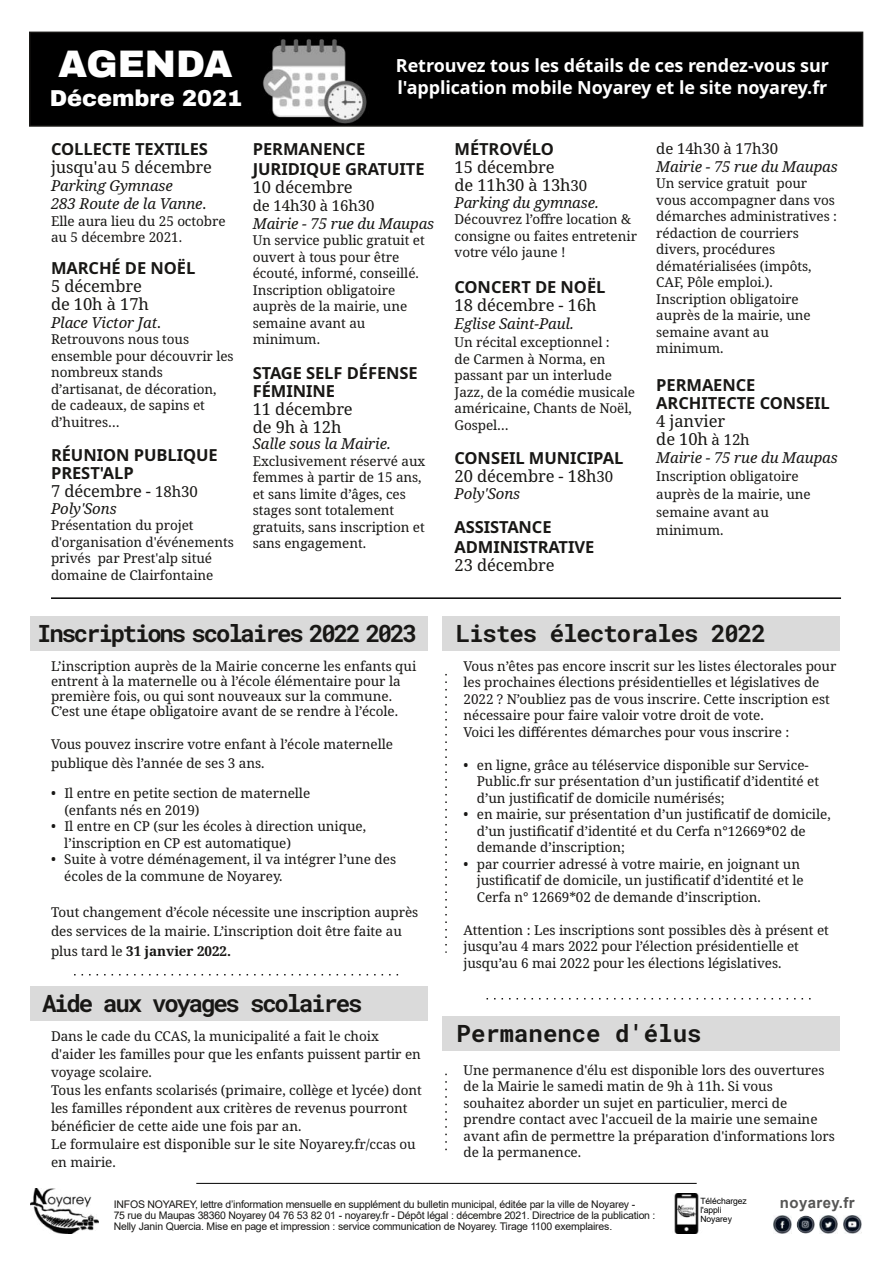
<style>
.page{position:relative;width:893px;height:1263px;background:#fff}
.page>*{position:absolute;margin:0;border:0;box-sizing:border-box;transform-origin:0 0}
.t1{font:900 37.5px "Archivo";color:#fff}
.t2{font:700 24px "Roboto Mono";letter-spacing:-.09em;color:#181715}
.t3{font:700 24px "Roboto Mono";letter-spacing:-.04em;color:#181715}
.t4{font:700 24px "Roboto Mono";color:#181715}
.t5{font:900 22.5px "Archivo";color:#fff}
.t6{font:700 18px/22.5px "Noto Sans";letter-spacing:-.005em;color:#fff}
.t7{font:700 16.5px/18px "Noto Sans";letter-spacing:-.005em;color:#181715}
.t8{font:16.5px/18px "Noto Serif";letter-spacing:-.005em;color:#181715}
.t9{font:italic 15px/18px "Noto Serif";letter-spacing:-.01em;color:#181715}
.t10{font:15px "Noto Serif";letter-spacing:-.01em;color:#181715}
.t11{font:700 15px "Arial";letter-spacing:.025em;color:#565655}
.t12{font:13.5px/16.5px "Noto Serif";letter-spacing:-.005em;color:#181715}
.t13{font:10.5px/11.2px "Arial";letter-spacing:-.02em;color:#181715}
.t14{font:8.55px/8.9px "Arial";letter-spacing:-.01em;color:#000}
.s1{font-style:normal}
.s2{font-size:15px}
.s3{font-weight:700}
</style>
<div class="page">
<img style="left:31px;top:1189px;width:67px;height:45px">
<img style="left:820px;top:1216px;width:18px;height:18px">
<img style="left:797px;top:1216px;width:18px;height:18px;border-radius:50%">
<img style="left:773px;top:1216px;width:18px;height:18px">
<img style="left:843px;top:1216px;width:18px;height:18px">
<img style="left:674px;top:1193px;width:25px;height:40px">
<hr style="left:196px;top:1183px;width:501px;height:1px;background:#000">
<div style="left:30px;top:32px;width:832px;height:94px;background:#000"></div>
<div style="left:29px;top:32px;width:834px;height:95px;border:2px solid #181715"></div>
<img style="left:231px;top:31px;width:159px;height:96px">
<hr style="left:51px;top:597px;width:790px;height:2px;background:#000">
<div style="left:30px;top:617px;width:397px;height:34px;background:#dadada"></div>
<svg style="left:74px;top:974px;width:325px;height:1px"></svg>
<div style="left:30px;top:986px;width:397px;height:35px;background:#dadada"></div>
<svg style="left:445px;top:1074px;width:2px;height:77px"></svg>
<div style="left:442px;top:1016px;width:398px;height:35px;background:#dadada"></div>
<svg style="left:445px;top:674px;width:2px;height:279px"></svg>
<div style="left:442px;top:617px;width:398px;height:34px;background:#dadada"></div>
<svg style="left:487px;top:998px;width:324px;height:1px"></svg>
<h1 class="t1" style="left:58px;top:42px;width:176px">AGENDA</h1>
<h3 class="t6" style="left:396px;top:54px;width:434px">Retrouvez tous les détails de ces rendez-vous sur l'application mobile Noyarey et le site noyarey.fr</h3>
<h3 class="t5" style="left:50px;top:85px;width:194px">Décembre 2021</h3>
<p class="t7" style="left:51px;top:141px;width:158px">COLLECTE TEXTILES</p>
<p class="t8" style="left:51px;top:159px;width:163px">jusqu'au 5 décembre</p>
<p class="t9" style="left:51px;top:177px;width:157px">Parking Gymnase<br>283 Route de la Vanne<span class="s1">.</span></p>
<p class="t12" style="left:51px;top:213px;width:176px">Elle aura lieu du 25 octobre au 5 décembre 2021.</p>
<p class="t7" style="left:51px;top:259px;width:146px">MARCHÉ DE NOËL</p>
<p class="t8" style="left:51px;top:277px;width:99px">5 décembre de 10h à 17h</p>
<p class="t9" style="left:51px;top:314px;width:111px">Place Victor Jat<span class="s1">.</span></p>
<p class="t12" style="left:51px;top:332px;width:184px">Retrouvons nous tous ensemble pour découvrir les nombreux stands d’artisanat, de décoration, de cadeaux, de sapins et d’huitres…</p>
<p class="t7" style="left:51px;top:447px;width:168px">RÉUNION PUBLIQUE<br>PREST'ALP</p>
<p class="t8" style="left:51px;top:483px;width:148px">7 décembre - <span class="s2">18h30</span></p>
<p class="t9" style="left:51px;top:500px;width:67px">Poly'Sons</p>
<p class="t12" style="left:51px;top:518px;width:184px">Présentation du projet d'organisation d'événements privés par Prest'alp situé domaine de Clairfontaine</p>
<p class="t7" style="left:253px;top:140px;width:173px;line-height:19.5px">PERMANENCE<br>JURIDIQUE GRATUITE</p>
<p class="t8" style="left:253px;top:178px;width:102px">10 décembre</p>
<p class="t10" style="left:253px;top:195px;width:123px">de 14h30 à 16h30</p>
<p class="t9" style="left:253px;top:215px;width:183px">Mairie - 75 rue du Maupas</p>
<p class="t12" style="left:253px;top:233px;width:174px">Un service public gratuit et ouvert à tous pour être écouté, informé, conseillé.<br>Inscription obligatoire auprès de la mairie, une semaine avant au minimum.</p>
<p class="t7" style="left:253px;top:364px;width:166px">STAGE SELF DÉFENSE<br>FÉMININE</p>
<p class="t8" style="left:253px;top:400px;width:102px">11 décembre de 9h à 12h</p>
<p class="t9" style="left:253px;top:435px;width:140px">Salle sous la Mairie.</p>
<p class="t12" style="left:253px;top:453px;width:174px">Exclusivement réservé aux femmes à partir de 15 ans, et sans limite d’âges, ces stages sont totalement gratuits, sans inscription et sans engagement.</p>
<p class="t7" style="left:455px;top:141px;width:101px">MÉTROVÉLO</p>
<p class="t8" style="left:455px;top:159px;width:134px">15 décembre<br>de 11h30 à 13h<span class="s2">30</span></p>
<p class="t9" style="left:455px;top:194px;width:146px">Parking du gymnase.</p>
<p class="t12" style="left:455px;top:212px;width:184px">Découvrez l’offre location &amp; consigne ou faites entretenir votre vélo jaune !</p>
<p class="t7" style="left:455px;top:279px;width:152px">CONCERT DE NOËL</p>
<p class="t8" style="left:455px;top:297px;width:144px">18 décembre - 16h</p>
<p class="t9" style="left:455px;top:315px;width:121px">Eglise Saint-Paul.</p>
<p class="t12" style="left:455px;top:335px;width:182px">Un récital exceptionnel :<br>de Carmen à Norma, en passant par un interlude<br>Jazz, de la comédie musicale américaine, Chants de Noël,<br>Gospel…</p>
<p class="t7" style="left:455px;top:450px;width:170px">CONSEIL MUNICIPAL</p>
<p class="t8" style="left:455px;top:468px;width:160px">20 décembre - 18h<span class="s2">30</span></p>
<p class="t9" style="left:455px;top:485px;width:67px">Poly'Sons</p>
<p class="t7" style="left:455px;top:518px;width:141px;line-height:19.5px">ASSISTANCE<br>ADMINISTRATIVE</p>
<p class="t8" style="left:455px;top:556px;width:102px">23 décembre</p>
<p class="t10" style="left:656px;top:138px;width:123px">de 14h30 à 17h30</p>
<p class="t9" style="left:656px;top:158px;width:183px">Mairie - 75 rue du Maupas</p>
<p class="t12" style="left:656px;top:176px;width:182px">Un service gratuit pour vous accompagner dans vos démarches administratives : rédaction de courriers divers, procédures dématérialisées (impôts,<br>CAF, Pôle emploi.).<br>Inscription obligatoire auprès de la mairie, une semaine avant au minimum.</p>
<p class="t7" style="left:656px;top:376px;width:175px">PERMAENCE<br>ARCHITECTE CONSEIL</p>
<p class="t8" style="left:656px;top:412px;width:95px">4 janvier<br>de 10h <span class="s2">à 12h</span></p>
<p class="t9" style="left:656px;top:449px;width:183px">Mairie - 75 rue du Maupas</p>
<p class="t12" style="left:656px;top:467px;width:156px;line-height:18px">Inscription obligatoire auprès de la mairie, une semaine avant au minimum.</p>
<h2 class="t2" style="left:37px;top:623px;width:381px">Inscriptions scolaires 2022 2023</h2>
<p class="t12" style="left:51px;top:659px;width:367px;line-height:15px">L’inscription auprès de la Mairie concerne les enfants qui entrent à la maternelle ou à l’école élémentaire pour la première fois, ou qui sont nouveaux sur la commune.<br>C’est une étape obligatoire avant de se rendre à l’école.</p>
<p class="t12" style="left:51px;top:735px;width:344px;line-height:19.5px">Vous pouvez inscrire votre enfant à l’école maternelle publique dès l’année de ses 3 ans.</p>
<p class="t12" style="left:64px;top:786px;width:247px;text-indent:-13px">• Il entre en petite section de maternelle (enfants nés en 2019)</p>
<p class="t12" style="left:64px;top:819px;width:303px;text-indent:-13px">• Il entre en CP (sur les écoles à direction unique, l’inscription en CP est automatique)</p>
<p class="t12" style="left:64px;top:852px;width:333px;text-indent:-13px">• Suite à votre déménagement, il va intégrer l’une des écoles de la commune de Noyarey.</p>
<p class="t12" style="left:51px;top:903px;width:369px;line-height:19.5px">Tout changement d’école nécessite une inscription auprès des services de la mairie. L’inscription doit être faite au plus tard le <span class="s3">31 janvier 2022.</span></p>
<h2 class="t2" style="left:42px;top:993px;width:322px">Aide aux voyages scolaires</h2>
<p class="t12" style="left:51px;top:1027px;width:372px;line-height:18px">Dans le cade du CCAS, la municipalité a fait le choix d'aider les familles pour que les enfants puissent partir en voyage scolaire.<br>Tous les enfants scolarisés (primaire, collège et lycée) dont les familles répondent aux critères de revenus pourront bénéficier de cette aide une fois par an.<br>Le formulaire est disponible sur le site Noyarey.fr/ccas ou en mairie.</p>
<h2 class="t4" style="left:457px;top:1023px;width:246px">Permanence d'élus</h2>
<h2 class="t3" style="left:456px;top:623px;width:312px">Listes électorales 2022</h2>
<p class="t12" style="left:463px;top:658px;width:374px">Vous n’êtes pas encore inscrit sur les listes électorales pour les prochaines élections présidentielles et législatives de 2022 ? N’oubliez pas de vous inscrire. Cette inscription est nécessaire pour faire valoir votre droit de vote.<br>Voici les différentes démarches pour vous inscrire :</p>
<p class="t12" style="left:477px;top:757px;width:344px;text-indent:-13px">• en ligne, grâce au téléservice disponible sur Service-<br>Public.fr sur présentation d’un justificatif d’identité et d’un justificatif de domicile numérisés;</p>
<p class="t12" style="left:477px;top:807px;width:355px;text-indent:-13px">• en mairie, sur présentation d’un justificatif de domicile, d’un justificatif d’identité et du Cerfa n°12669*02 de demande d’inscription;</p>
<p class="t12" style="left:477px;top:856px;width:328px;text-indent:-13px">• par courrier adressé à votre mairie, en joignant un justificatif de domicile, un justificatif d’identité et le<br>Cerfa n° 12669*02 de demande d’inscription.</p>
<p class="t12" style="left:463px;top:922px;width:367px">Attention : Les inscriptions sont possibles dès à présent et jusqu’au 4 mars 2022 pour l’élection présidentielle et jusqu’au 6 mai 2022 pour les élections législatives.</p>
<p class="t12" style="left:463px;top:1062px;width:373px">Une permanence d'élu est disponible lors des ouvertures de la Mairie le samedi matin de 9h à 11h. Si vous souhaitez aborder un sujet en particulier, merci de prendre contact avec l'accueil de la mairie une semaine avant afin de permettre la préparation d'informations lors de la permanence.</p>
<p class="t13" style="left:114px;top:1198px;width:543px">INFOS NOYAREY, lettre d’information mensuelle en supplément du bulletin municipal, éditée par la ville de Noyarey -<br>75 rue du Maupas 38360 Noyarey 04 76 53 82 01 - noyarey.fr - Dépôt légal : décembre 2021. Directrice de la publication :<br>Nelly Janin Quercia. Mise en page et impression : service communication de Noyarey. Tirage 1100 exemplaires.</p>
<p class="t11" style="left:780px;top:1192px;width:76px">noyarey.fr</p>
<p class="t14" style="left:700px;top:1197px;width:48px">Téléchargez l'appli<br>Noyarey</p>
</div>
